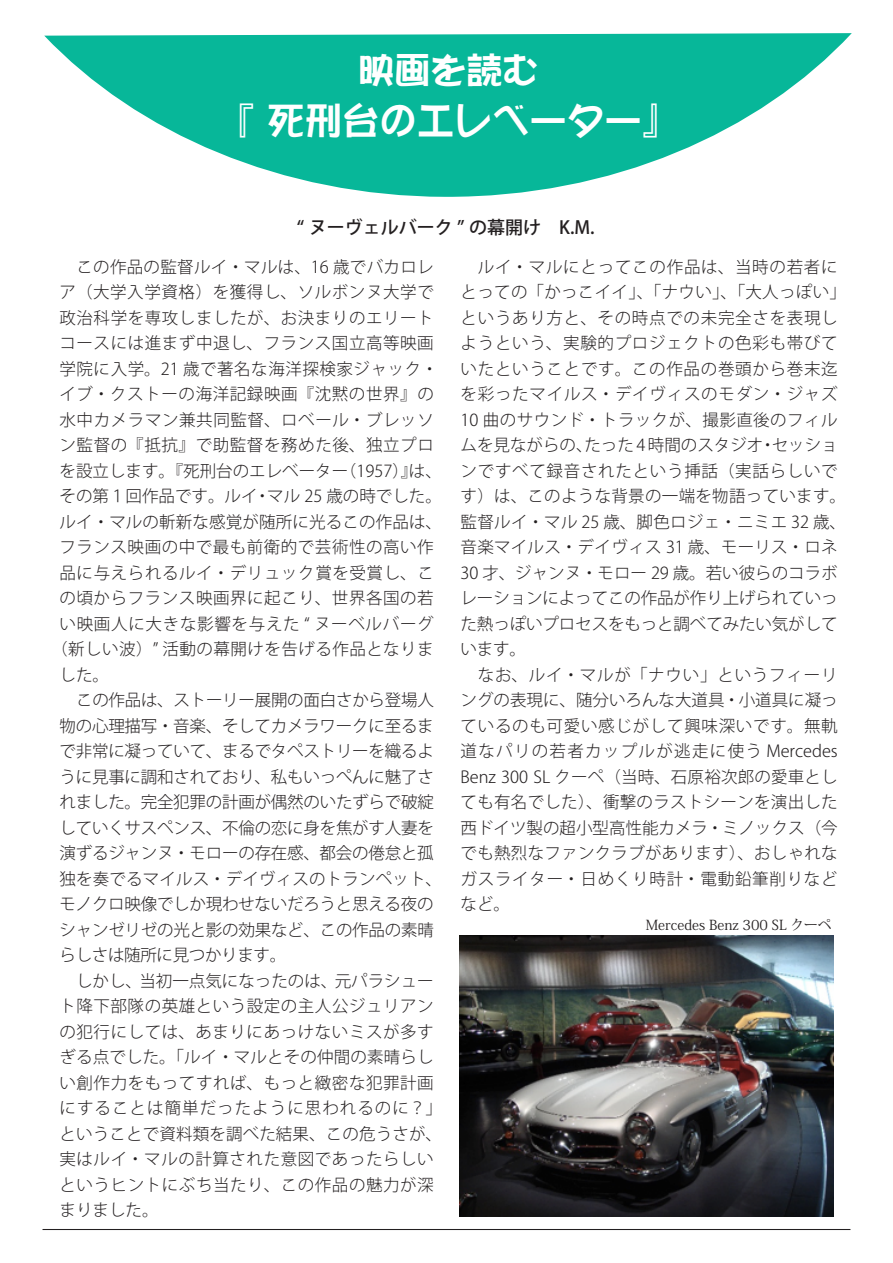
<style>
.page{position:relative;width:893px;height:1263px;background:#fff}
.page>*{position:absolute;margin:0;border:0;box-sizing:border-box;transform-origin:0 0}
.t1{font:37.5px "DFPOP1 Std W9";color:#fff}
.t2{font:36px "DFPOP1 Std W9";color:#fff}
.t3{font:500 18px "Koz Go Pro";color:#231f20}
.t4{font:300 16.5px/25.5px "Koz Go Pro";letter-spacing:.02em;color:#231f20}
.t5{font:300 16.5px/25.5px "Koz Go Pro";letter-spacing:-.015em;color:#231f20}
.t6{font:300 16.5px/25.5px "Koz Go Pro";color:#231f20}
.t7{font:300 16.5px "Koz Go Pro";letter-spacing:.045em;color:#231f20}
.t8{font:13.8px "Koz Min Pro";color:#231f20}
</style>
<div class="page">
<svg style="left:44px;top:33px;width:808px;height:164px;fill:#07b799"></svg>
<hr style="left:43px;top:1229px;width:807px;height:1px;background:#231f20">
<img style="left:459px;top:936px;width:374px;height:280px">
<p class="t2" style="left:358px;top:51px;width:181px">映画を読む</p>
<p class="t1" style="left:217px;top:100px;width:464px">『死刑台のエレベーター『</p>
<p class="t3" style="left:297px;top:216px;width:299px">“ ヌーヴェルバーク ” の幕開け　 K M. .</p>
<p class="t4" style="left:60px;top:254px;width:376px">　この作品の監督ルイ・マルは、16 歳でバカロレ</p>
<p class="t4" style="left:60px;top:279px;width:376px">ア（大学入学資格）を獲得し、ソルボンヌ大学で</p>
<p class="t4" style="left:60px;top:305px;width:376px">政治科学を専攻しましたが、お決まりのエリート</p>
<p class="t4" style="left:60px;top:330px;width:376px">コースには進まず中退し、フランス国立高等映画</p>
<p class="t4" style="left:60px;top:356px;width:380px">学院に入学。21 歳で著名な海洋探検家ジャック・</p>
<p class="t4" style="left:60px;top:381px;width:376px">イブ・クストーの海洋記録映画『沈黙の世界』の</p>
<p class="t4" style="left:60px;top:407px;width:376px">水中カメラマン兼共同監督、ロベール・ブレッソ</p>
<p class="t4" style="left:60px;top:432px;width:376px">ン監督の『抵抗』で助監督を務めた後、独立プロ</p>
<p class="t4" style="left:409px;top:458px;width:34px">は、</p>
<p class="t6" style="left:267px;top:458px;width:176px;text-indent:-208px">を設立します。『死刑台のエレベーター<br>マル 25 歳の時でした。</p>
<p class="t4" style="left:340px;top:458px;width:79px">（1957）』</p>
<p class="t6" style="left:60px;top:483px;width:199px">その第１回作品です。ルイ</p>
<p class="t4" style="left:60px;top:509px;width:384px">ルイ・マルの斬新な感覚が随所に光るこの作品は、</p>
<p class="t4" style="left:60px;top:534px;width:376px">フランス映画の中で最も前衛的で芸術性の高い作</p>
<p class="t4" style="left:60px;top:560px;width:376px">品に与えられるルイ・デリュック賞を受賞し、こ</p>
<p class="t4" style="left:60px;top:585px;width:376px">の頃からフランス映画界に起こり、世界各国の若</p>
<p class="t7" style="left:60px;top:613px;width:376px">い映画人に大きな影響を与えた “ ヌーベルバーグ</p>
<p class="t4" style="left:51px;top:636px;width:384px">（新しい波）” 活動の幕開けを告げる作品となりま</p>
<p class="t4" style="left:60px;top:662px;width:51px">した。</p>
<p class="t5" style="left:60px;top:687px;width:384px">　この作品は、ストーリー展開の面白さから登場人物の心理描写・音楽、そしてカメラワークに至るまで非常に凝っていて、まるでタペストリーを織るように見事に調和されており、私もいっぺんに魅了されました。完全犯罪の計画が偶然のいたずらで破綻していくサスペンス、不倫の恋に身を焦がす人妻を演ずるジャンヌ・モローの存在感、都会の倦怠と孤独を奏でるマイルス・デイヴィスのトランペット、モノクロ映像でしか現わせないだろうと思える夜のシャンゼリゼの光と影の効果など、この作品の素晴らしさは随所に見つかります。</p>
<p class="t4" style="left:335px;top:968px;width:101px">元パラシュー</p>
<p class="t4" style="left:254px;top:483px;width:18px">・</p>
<p class="t6" style="left:139px;top:968px;width:199px">当初一点気になったのは、</p>
<p class="t4" style="left:60px;top:968px;width:384px">　しかし、<br>ト降下部隊の英雄という設定の主人公ジュリアンの犯行にしては、あまりにあっけないミスが多すぎる点でした。「ルイ・マルとその仲間の素晴らしい創作力をもってすれば、もっと緻密な犯罪計画にすることは簡単だったように思われるのに?「ということで資料類を調べた結果、この危うさが、実はルイ・マルの計算された意図であったらしいというヒントにぶち当たり、この作品の魅力が深まりました。</p>
<p class="t7" style="left:461px;top:256px;width:379px">　ルイ・マルにとってこの作品は、当時の若者に</p>
<p class="t4" style="left:461px;top:279px;width:387px">とっての「かっこイイ」、「ナウい」、「大人っぽい「</p>
<p class="t7" style="left:461px;top:307px;width:379px">というあり方と、その時点での未完全さを表現し</p>
<p class="t7" style="left:461px;top:332px;width:379px">ようという、実験的プロジェクトの色彩も帯びて</p>
<p class="t7" style="left:461px;top:358px;width:379px">いたということです。この作品の巻頭から巻末迄</p>
<p class="t7" style="left:461px;top:383px;width:379px">を彩ったマイルス・デイヴィスのモダン・ジャズ</p>
<p class="t4" style="left:461px;top:407px;width:379px">10 曲のサウンド・トラックが、撮影直後のフィル</p>
<p class="t4" style="left:772px;top:432px;width:67px">セッショ</p>
<p class="t6" style="left:584px;top:432px;width:181px">たった4 時間のスタジオ</p>
<p class="t6" style="left:461px;top:432px;width:387px">ムを見ながらの、<br>ンですべて録音されたという挿話（実話らしいです）は、このような背景の一端を物語っています。監督ルイ・マル 25 歳、脚色ロジェ・ニミエ 32 歳、音楽マイルス・デイヴィス 31 歳、モーリス・ロネ<br>30 才、ジャンヌ・モロー 29 歳。若い彼らのコラボレーションによってこの作品が作り上げられていった熱っぽいプロセスをもっと調べてみたい気がしています。</p>
<p class="t4" style="left:461px;top:662px;width:379px;text-align:justify">　なお、ルイ・マルが「ナウい」というフィーリングの表現に、随分いろんな大道具・小道具に凝っているのも可愛い感じがして興味深いです。無軌道なパリの若者カップルが逃走に使う Mercedes Benz 300 SL クーペ（当時、石原裕次郎の愛車としても有名でした）、衝撃のラストシーンを演出した西ドイツ製の超小型高性能カメラ・ミノックス（今でも熱烈なファンクラブがあります）、おしゃれなガスライター・日めくり時計・電動鉛筆削りなどなど。</p>
<p class="t4" style="left:759px;top:432px;width:18px">・</p>
<p class="t8" style="left:646px;top:916px;width:187px">Mercedes Benz 300 SL クーペ</p>
</div>
